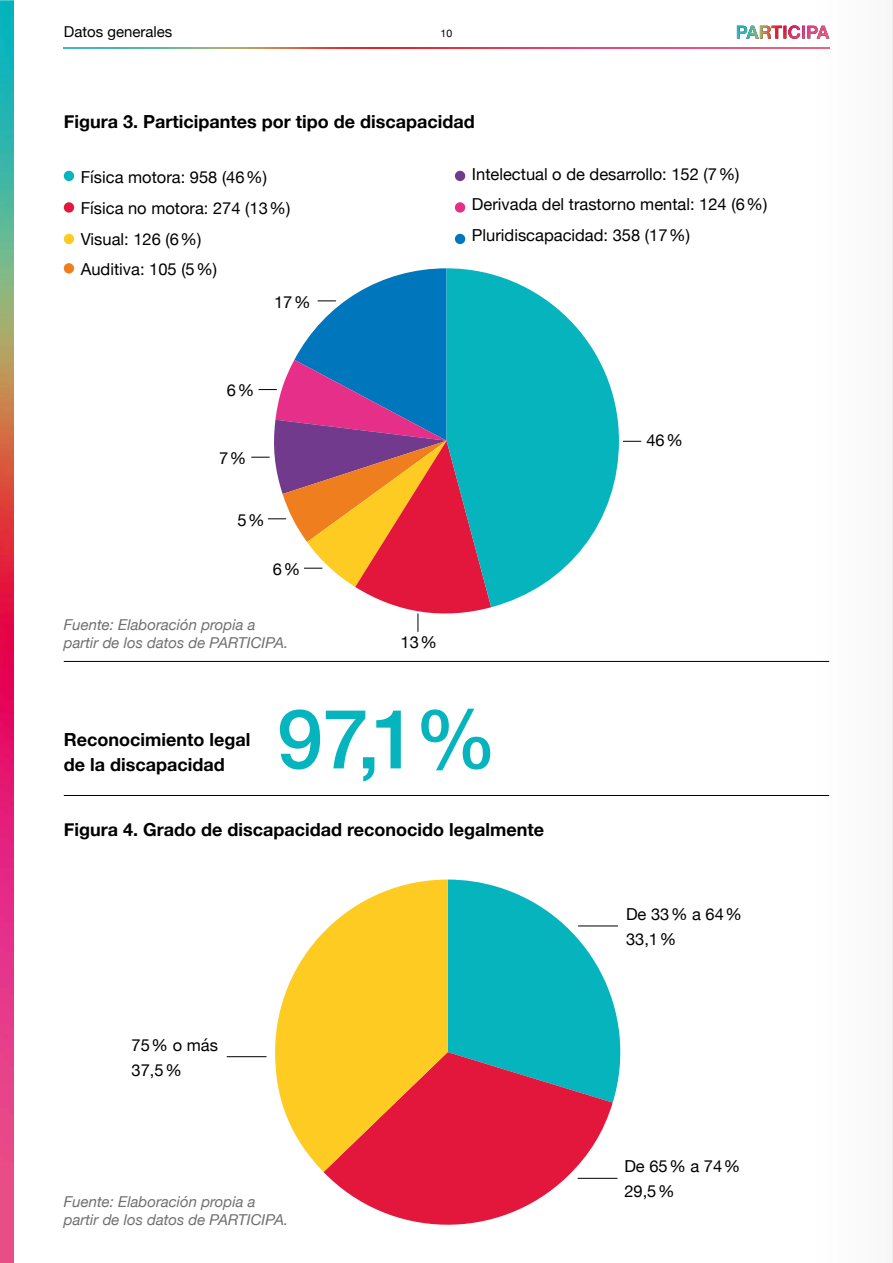
<style>
.page{position:relative;width:893px;height:1263px;background:#fff}
.page>*{position:absolute;margin:0;border:0;box-sizing:border-box;transform-origin:0 0}
.t1{font:500 82.5px "Helvetica Neue";color:#05b4bd}
.t2{font:700 18px/24.6px "Helvetica Neue";color:#000}
.t3{font:16.5px/30.6px "Helvetica Neue";color:#000}
.t4{font:italic 15px/18px "Helvetica Neue";color:#706f6f}
.t5{font:15px "Helvetica Neue";color:#000}
.t6{font:10.5px "Helvetica Neue";color:#000}
</style>
<div class="page">
<div style="left:815px;top:0;width:78px;height:1263px;background:#fbfbfb"></div>
<hr style="left:892px;top:0;width:1px;height:1263px;background:#ededed">
<img style="left:737px;top:25px;width:92px;height:14px">
<img style="left:64px;top:47px;width:765px;height:1px">
<div style="left:64px;top:171px;width:10px;height:10px;background:#05b4bd;border-radius:50%"></div>
<div style="left:455px;top:171px;width:10px;height:10px;background:#713a8c;border-radius:50%"></div>
<div style="left:64px;top:234px;width:10px;height:10px;background:#fdcb22;border-radius:50%"></div>
<div style="left:455px;top:234px;width:10px;height:10px;background:#0076bd;border-radius:50%"></div>
<div style="left:64px;top:202px;width:10px;height:11px;background:#e3163c;border-radius:50%"></div>
<div style="left:455px;top:202px;width:10px;height:11px;background:#e52f89;border-radius:50%"></div>
<div style="left:64px;top:263px;width:10px;height:10px;background:#ef7e1f;border-radius:50%"></div>
<svg style="left:491px;top:274px;width:128px;height:333px;fill:#05b4bd"></svg>
<svg style="left:448px;top:879px;width:173px;height:223px"></svg>
<svg style="left:324px;top:1052px;width:289px;height:173px;fill:#e3163c"></svg>
<svg style="left:275px;top:879px;width:173px;height:293px;fill:#fdcb22"></svg>
<hr style="left:578px;top:925px;width:40px;height:1px;background:#000">
<hr style="left:227px;top:1056px;width:40px;height:1px;background:#000">
<hr style="left:578px;top:1178px;width:39px;height:1px;background:#000">
<svg style="left:0;top:0;width:13px;height:1263px;background:#b75978"></svg>
<svg style="left:623px;top:441px;width:18px;height:1px"></svg>
<svg style="left:251px;top:268px;width:240px;height:364px"></svg>
<hr style="left:64px;top:661px;width:765px;height:1px;background:#000">
<hr style="left:64px;top:795px;width:765px;height:1px;background:#000">
<p class="t5" style="left:64px;top:21px;width:110px">Datos generales</p>
<p class="t6" style="left:441px;top:26px;width:13px">10</p>
<p class="t2" style="left:64px;top:110px;width:412px">Figura 3. Participantes por tipo de discapacidad</p>
<p class="t3" style="left:81px;top:163px;width:211px">Física motora: 958 (46%)<br>Física no motora: 274 (13%)<br>Visual: 126 (6%)<br>Auditiva: 105 (5%)</p>
<p class="t3" style="left:472px;top:160px;width:297px">Intelectual o de desarrollo: 152 (7%)<br>Derivada del trastorno mental: 124 (6%)<br>Pluridiscapacidad: 358 (17%)</p>
<p class="t3" style="left:274px;top:288px;width:38px">17%</p>
<p class="t3" style="left:227px;top:375px;width:29px">6%</p>
<p class="t3" style="left:219px;top:444px;width:29px">7%</p>
<p class="t3" style="left:237px;top:506px;width:29px">5%</p>
<p class="t3" style="left:273px;top:555px;width:29px">6%</p>
<p class="t4" style="left:64px;top:617px;width:226px">Fuente: Elaboración propia a partir de los datos de PARTICIPA.</p>
<p class="t3" style="left:400px;top:627px;width:38px">13%</p>
<p class="t2" style="left:64px;top:728px;width:188px">Reconocimiento legal de la discapacidad</p>
<h1 class="t1" style="left:277px;top:673px;width:221px">97,1%</h1>
<p class="t2" style="left:64px;top:818px;width:482px">Figura 4. Grado de discapacidad reconocido legalmente</p>
<p class="t3" style="left:132px;top:1034px;width:88px;line-height:24.6px">75% o más<br>37,5%</p>
<p class="t4" style="left:64px;top:1193px;width:226px">Fuente: Elaboración propia a partir de los datos de PARTICIPA.</p>
<p class="t3" style="left:646px;top:426px;width:38px">46%</p>
<p class="t3" style="left:626px;top:903px;width:118px;line-height:24.6px">De 33% a 64%<br>33,1%</p>
<p class="t3" style="left:624px;top:1155px;width:118px;line-height:24.6px">De 65% a 74%<br>29,5%</p>
</div>
